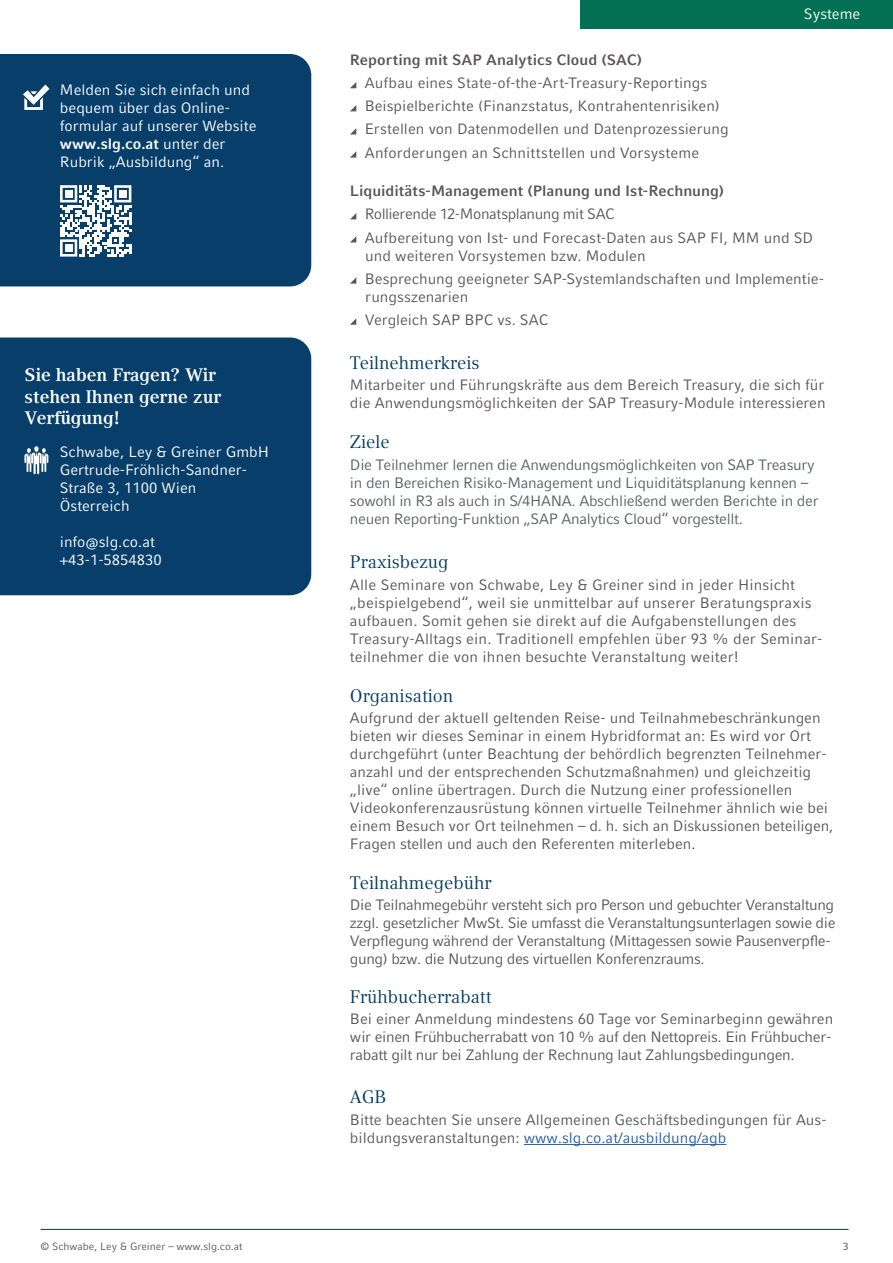
<style>
.page{position:relative;width:893px;height:1263px;background:#fff}
.page>*{position:absolute;margin:0;border:0;box-sizing:border-box;transform-origin:0 0}
.t1{font:18px "Compatil Text LT Pro";color:#003a60}
.t2{font:700 18px/21.6px "Compatil Text LT Pro";color:#fff}
.t3{font:15px/18px "Compatil Fact LT Pro";color:#5a5758}
.t4{font:15px/18px "Compatil Fact LT Pro";letter-spacing:-.025em;color:#5a5758}
.t5{font:15px/18px "Compatil Fact LT Pro";letter-spacing:-.02em;color:#5d6163}
.t6{font:15px/18px "Compatil Fact LT Pro";color:#fff}
.t7{font:15px/18px "Compatil Fact LT Pro";letter-spacing:-.02em;color:#5a5758}
.t8{font:700 15px "Compatil Fact LT Pro";color:#5a5758}
.t9{font:10.5px "Compatil Fact LT Pro";color:#5a5758}
.s1{font-weight:700}
.s2{color:#255fa0}
</style>
<div class="page">
<hr style="left:41px;top:1229px;width:807px;height:1px;background:#003a60">
<div style="left:0;top:337px;width:311px;height:258px;background:#073e6a"></div>
<div style="left:0;top:54px;width:311px;height:232px;background:#073e6a"></div>
<svg style="left:24px;top:446px;width:24px;height:28px"></svg>
<svg style="left:23px;top:84px;width:26px;height:26px"></svg>
<div style="left:580px;top:0;width:313px;height:28px;background:#037053"></div>
<hr style="left:524px;top:1144px;width:202px;height:1px;background:#255fa0">
<svg style="left:350px;top:82px;width:6px;height:6px"></svg>
<svg style="left:350px;top:105px;width:6px;height:6px"></svg>
<svg style="left:350px;top:128px;width:6px;height:6px"></svg>
<svg style="left:350px;top:151px;width:6px;height:7px"></svg>
<svg style="left:350px;top:213px;width:6px;height:6px"></svg>
<svg style="left:350px;top:236px;width:6px;height:6px"></svg>
<svg style="left:350px;top:277px;width:6px;height:7px"></svg>
<svg style="left:350px;top:319px;width:6px;height:6px"></svg>
<svg style="left:60px;top:185px;width:71px;height:72px"></svg>
<div style="left:65px;top:190px;width:7px;height:8px;background:#fff"></div>
<div style="left:119px;top:190px;width:7px;height:8px;background:#fff"></div>
<div style="left:65px;top:244px;width:7px;height:8px;background:#fff"></div>
<p class="t6" style="left:60px;top:81px;width:198px">Melden Sie sich einfach und bequem über das Online&shy;formular auf unserer Website <span class="s1">www.slg.co.at</span> unter der<br>Rubrik „Ausbildung“ an.</p>
<p class="t2" style="left:25px;top:364px;width:198px">Sie haben Fragen? Wir stehen Ihnen gerne zur<br>Verfügung!</p>
<p class="t6" style="left:60px;top:443px;width:211px">Schwabe, Ley &amp; Greiner GmbH<br>Gertrude-Fröhlich-Sandner-<br>Straße 3, 1100 Wien<br>Österreich</p>
<p class="t6" style="left:60px;top:533px;width:104px">info@slg.co.at +43-1-5854830</p>
<p class="t6" style="left:804px;top:5px;width:58px">Systeme</p>
<p class="t8" style="left:350px;top:51px;width:294px">Reporting mit SAP Analytics Cloud (SAC)</p>
<p class="t3" style="left:365px;top:72px;width:366px;line-height:23.1px">Aufbau eines State-of-the-Art-Treasury-Reportings Beispielberichte (Finanzstatus, Kontrahentenrisiken)<br>Erstellen von Datenmodellen und Datenprozessierung Anforderungen an Schnittstellen und Vorsysteme</p>
<p class="t8" style="left:350px;top:182px;width:376px">Liquiditäts-Management (Planung und Ist-Rechnung)</p>
<p class="t3" style="left:365px;top:203px;width:450px;line-height:23.1px">Rollierende 12-Monatsplanung mit SAC<br>Aufbereitung von Ist- und Forecast-Daten aus SAP FI, MM und SD</p>
<p class="t3" style="left:365px;top:244px;width:461px;line-height:23.1px">und weiteren Vorsystemen bzw. Modulen<br>Besprechung geeigneter SAP-Systemlandschaften und Implementie-</p>
<p class="t3" style="left:365px;top:285px;width:185px;line-height:23.1px">rungsszenarien<br>Vergleich SAP BPC vs. SAC</p>
<p class="t1" style="left:350px;top:353px;width:131px">Teilnehmerkreis</p>
<p class="t3" style="left:350px;top:376px;width:477px">Mitarbeiter und Führungskräfte aus dem Bereich Treasury, die sich für die Anwendungsmöglichkeiten der SAP Treasury-Module interessieren</p>
<p class="t1" style="left:350px;top:431px;width:41px">Ziele</p>
<p class="t5" style="left:350px;top:455px;width:470px">Die Teilnehmer lernen die Anwendungsmöglichkeiten von SAP Treasury in den Bereichen Risiko-Management und Liquiditätsplanung kennen – sowohl in R3 als auch in S/4HANA. Abschließend werden Berichte in der neuen Reporting-Funktion „SAP Analytics Cloud“ vorgestellt.</p>
<p class="t1" style="left:350px;top:552px;width:100px">Praxisbezug</p>
<p class="t3" style="left:350px;top:576px;width:474px">Alle Seminare von Schwabe, Ley &amp; Greiner sind in jeder Hinsicht „beispielgebend“, weil sie unmittelbar auf unserer Beratungspraxis aufbauen. Somit gehen sie direkt auf die Aufgabenstellungen des Treasury-Alltags ein. Traditionell empfehlen über 93 % der Seminar&shy;teilnehmer die von ihnen besuchte Veranstaltung weiter!</p>
<p class="t1" style="left:350px;top:685px;width:105px">Organisation</p>
<p class="t3" style="left:350px;top:709px;width:485px">Aufgrund der aktuell geltenden Reise- und Teilnahmebeschränkungen bieten wir dieses Seminar in einem Hybridformat an: Es wird vor Ort durchgeführt (unter Beachtung der behördlich begrenzten Teilnehmer&shy;anzahl und der entsprechenden Schutzmaßnahmen) und gleichzeitig „live“ online übertragen. Durch die Nutzung einer professionellen Videokonferenzausrüstung können virtuelle Teilnehmer ähnlich wie bei einem Besuch vor Ort teilnehmen – d. h. sich an Diskussionen beteiligen, Fragen stellen und auch den Referenten miterleben.</p>
<p class="t1" style="left:350px;top:872px;width:143px">Teilnahmegebühr</p>
<p class="t4" style="left:350px;top:896px;width:487px">Die Teilnahmegebühr versteht sich pro Person und gebuchter Veranstaltung zzgl. gesetzlicher MwSt. Sie umfasst die Veranstaltungsunterlagen sowie die Verpflegung während der Veranstaltung (Mittagessen sowie Pausenverpfle&shy;gung) bzw. die Nutzung des virtuellen Konferenzraums.</p>
<p class="t1" style="left:350px;top:986px;width:143px">Frühbucherrabatt</p>
<p class="t7" style="left:350px;top:1010px;width:485px">Bei einer Anmeldung mindestens 60 Tage vor Seminarbeginn gewähren wir einen Frühbucherrabatt von 10 % auf den Nettopreis. Ein Frühbucher&shy;rabatt gilt nur bei Zahlung der Rechnung laut Zahlungsbedingungen.</p>
<p class="t1" style="left:350px;top:1086px;width:38px">AGB</p>
<p class="t3" style="left:350px;top:1111px;width:478px">Bitte beachten Sie unsere Allgemeinen Geschäftsbedingungen für Aus&shy;bildungsveranstaltungen: <span class="s2">www.slg.co.at/ausbildung/agb</span></p>
<p class="t9" style="left:41px;top:1240px;width:204px">© Schwabe, Ley &amp; Greiner – www.slg.co.at</p>
<p class="t9" style="left:843px;top:1240px;width:7px">3</p>
</div>
